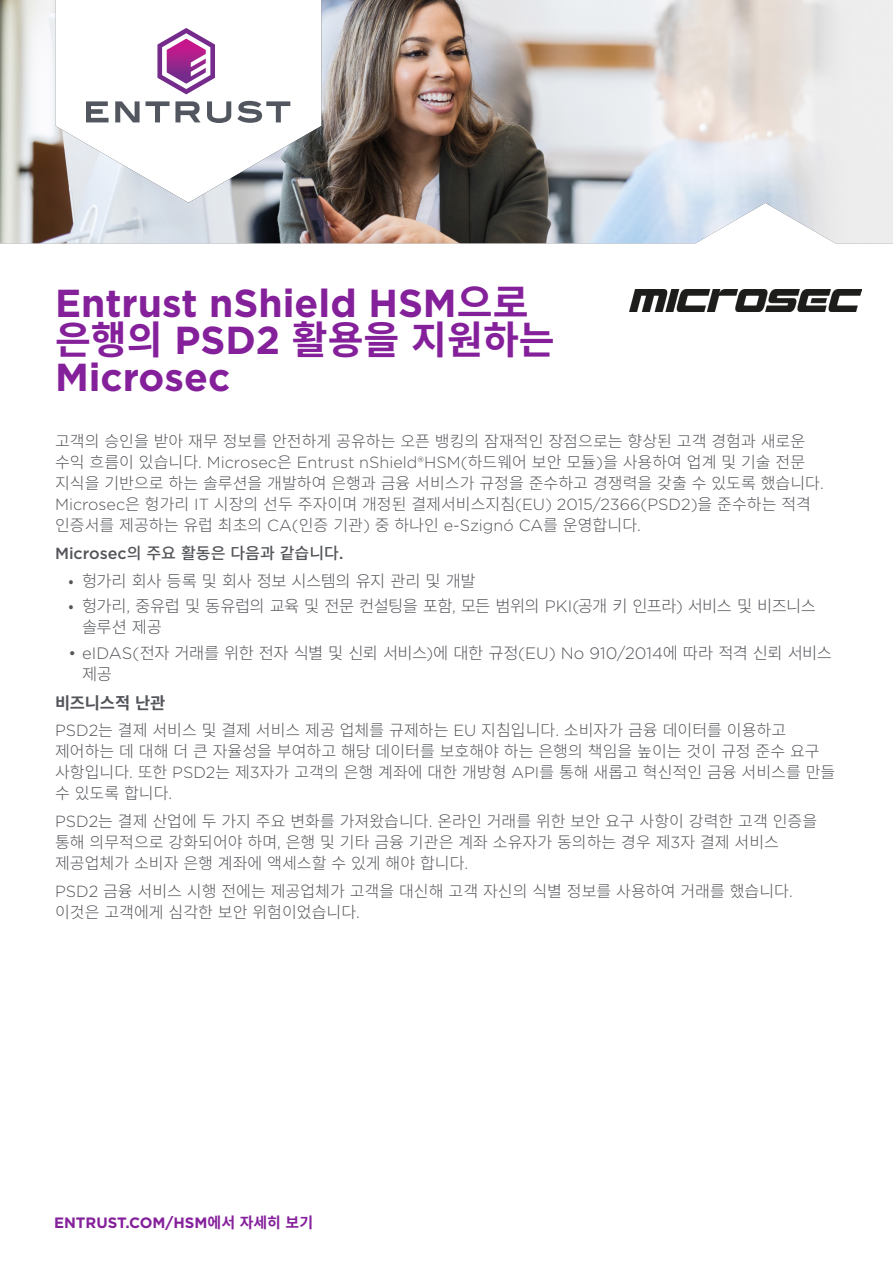
<style>
.page{position:relative;width:893px;height:1263px;background:#fff}
.page>*{position:absolute;margin:0;border:0;box-sizing:border-box;transform-origin:0 0}
.t1{font:700 39px "Gotham";color:#85209b}
.t2{font:700 39px "Noto Sans CJ Kkr";color:#85209b}
.t3{font:300 16.5px/21px "Noto Sans CJ Kkr";letter-spacing:-.035em;color:#54555a}
.t4{font:700 16.5px "Noto Sans CJ Kkr";letter-spacing:-.01em;color:#54555a}
.t5{font:300 16.2px/21px "Noto Sans CJ Kkr";color:#54555a}
.t6{font:500 16.2px "Noto Sans CJ Kkr";color:#54555a}
.t7{font:700 15px "Gotham";color:#85209b}
.s1{font-family:"Noto Sans CJ Kkr"}
.s2{font-family:"Gotham"}
</style>
<div class="page">
<img style="left:0;top:0;width:893px;height:243px">
<img style="left:630px;top:289px;width:231px;height:22px">
<h1 class="t1" style="left:55px;top:278px;width:475px">Entrust nShield HSM<span class="s1">으로</span></h1>
<h1 class="t2" style="left:55px;top:318px;width:501px">은행의 <span class="s2">PSD2</span> 활용을 지원하는</h1>
<h1 class="t1" style="left:55px;top:352px;width:177px">Microsec</h1>
<p class="t5" style="left:55px;top:431px;width:770px">고객의 승인을 받아 재무 정보를 안전하게 공유하는 오픈 뱅킹의 잠재적인 장점으로는 향상된 고객 경험과 새로운 수익 흐름이 있습니다<span class="s2">. Microsec</span>은 <span class="s2">Entrust nShield®HSM(</span>하드웨어 보안 모듈<span class="s2">)</span>을 사용하여 업계 및 기술 전문 지식을 기반으로 하는 솔루션을 개발하여 은행과 금융 서비스가 규정을 준수하고 경쟁력을 갖출 수 있도록 했습니다<span class="s2">.<br>Microsec</span>은 헝가리 <span class="s2">IT</span> 시장의 선두 주자이며 개정된 결제서비스지침<span class="s2">(EU) 2015/2366(PSD2)</span>을 준수하는 적격 인증서를 제공하는 유럽 최초의 <span class="s2">CA(</span>인증 기관<span class="s2">)</span> 중 하나인 <span class="s2">e-Szignó CA</span>를 운영합니다<span class="s2">.</span></p>
<p class="t6" style="left:55px;top:544px;width:290px"><span class="s2">Microsec</span>의 주요 활동은 다음과 같습니다<span class="s2">.</span></p>
<p class="t3" style="left:69px;top:571px;width:408px">• 헝가리 회사 등록 및 회사 정보 시스템의 유지 관리 및 개발</p>
<p class="t3" style="left:82px;top:596px;width:735px;text-indent:-13px">• 헝가리<span class="s2">,</span> 중유럽 및 동유럽의 교육 및 전문 컨설팅을 포함<span class="s2">,</span> 모든 범위의 <span class="s2">PKI(</span>공개 키 인프라<span class="s2">)</span> 서비스 및 비즈니스 솔루션 제공</p>
<p class="t3" style="left:82px;top:642px;width:751px;text-indent:-13px"><span class="s2">• eIDAS(</span>전자 거래를 위한 전자 식별 및 신뢰 서비스<span class="s2">)</span>에 대한 규정<span class="s2">(EU) No 910/2014</span>에 따라 적격 신뢰 서비스 제공</p>
<p class="t4" style="left:55px;top:693px;width:112px">비즈니스적 난관</p>
<p class="t5" style="left:55px;top:720px;width:782px"><span class="s2">PSD2</span>는 결제 서비스 및 결제 서비스 제공 업체를 규제하는 <span class="s2">EU</span> 지침입니다<span class="s2">.</span> 소비자가 금융 데이터를 이용하고 제어하는 데 대해 더 큰 자율성을 부여하고 해당 데이터를 보호해야 하는 은행의 책임을 높이는 것이 규정 준수 요구 사항입니다<span class="s2">.</span> 또한 <span class="s2">PSD2</span>는 제<span class="s2">3</span>자가 고객의 은행 계좌에 대한 개방형 <span class="s2">API</span>를 통해 새롭고 혁신적인 금융 서비스를 만들 수 있도록 합니다<span class="s2">.</span></p>
<p class="t5" style="left:55px;top:811px;width:764px"><span class="s2">PSD2</span>는 결제 산업에 두 가지 주요 변화를 가져왔습니다<span class="s2">.</span> 온라인 거래를 위한 보안 요구 사항이 강력한 고객 인증을 통해 의무적으로 강화되어야 하며<span class="s2">,</span> 은행 및 기타 금융 기관은 계좌 소유자가 동의하는 경우 제<span class="s2">3</span>자 결제 서비스 제공업체가 소비자 은행 계좌에 액세스할 수 있게 해야 합니다<span class="s2">.</span></p>
<p class="t5" style="left:55px;top:881px;width:739px"><span class="s2">PSD2</span> 금융 서비스 시행 전에는 제공업체가 고객을 대신해 고객 자신의 식별 정보를 사용하여 거래를 했습니다<span class="s2">. </span>이것은 고객에게 심각한 보안 위험이었습니다<span class="s2">.</span></p>
<p class="t7" style="left:54px;top:1213px;width:261px">ENTRUST.COM/HSM<span class="s1">에서 자세히 보기</span></p>
</div>
